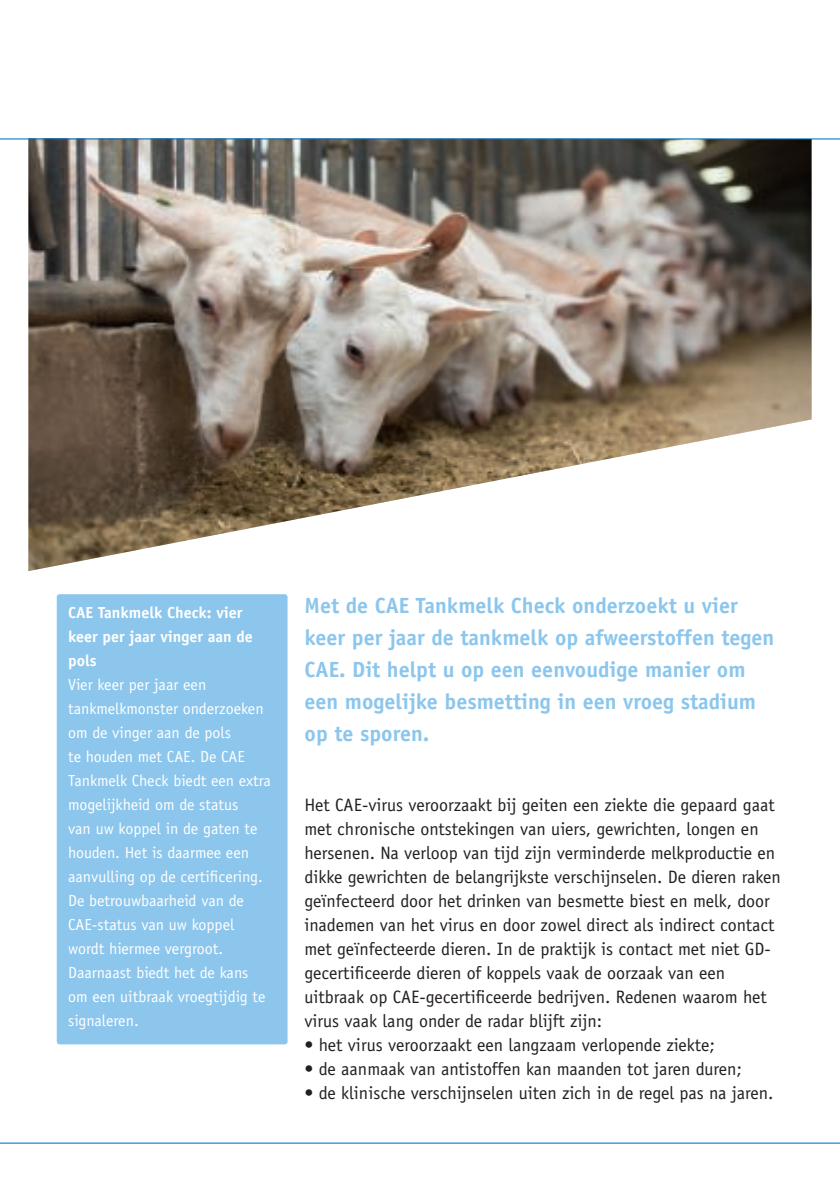
<style>
.page{position:relative;width:840px;height:1191px;background:#fff}
.page>*{position:absolute;margin:0;border:0;box-sizing:border-box;transform-origin:0 0}
.t1{font:700 22px/32px "Officina Sans";color:#8cc6ec}
.t2{font:18px/24px "Officina Sans";color:#231f20}
.t3{font:16px/24px "Officina Sans";color:#fff}
.t4{font:700 16px/24px "Officina Sans";color:#fff}
</style>
<div class="page">
<img style="left:28px;top:139px;width:783px;height:432px">
<hr style="left:0;top:138px;width:839px;height:1px;background:#0071bb">
<hr style="left:0;top:1142px;width:839px;height:1px;background:#0071bb">
<div style="left:57px;top:594px;width:230px;height:450px;background:#8cc6ec;border-radius:3px"></div>
<p class="t4" style="left:68px;top:600px;width:186px">CAE Tankmelk Check: vier keer per jaar vinger aan de pols</p>
<p class="t3" style="left:68px;top:673px;width:204px">Vier keer per jaar een tankmelkmonster onderzoeken om de vinger aan de pols<br>te houden met CAE. De CAE<br>Tankmelk Check biedt een extra mogelijkheid om de status<br>van uw koppel in de gaten te houden. Het is daarmee een aanvulling op de certificering.<br>De betrouwbaarheid van de<br>CAE-status van uw koppel wordt hiermee vergroot.<br>Daarnaast biedt het de kans om een uitbraak vroegtijdig te signaleren.</p>
<p class="t1" style="left:304px;top:589px;width:471px">Met de CAE Tankmelk Check onderzoekt u vier keer per jaar de tankmelk op afweerstoffen tegen CAE. Dit helpt u op een eenvoudige manier om een mogelijke besmetting in een vroeg stadium op te sporen.</p>
<p class="t2" style="left:304px;top:793px;width:477px">Het CAE-virus veroorzaakt bij geiten een ziekte die gepaard gaat met chronische ontstekingen van uiers, gewrichten, longen en hersenen. Na verloop van tijd zijn verminderde melkproductie en dikke gewrichten de belangrijkste verschijnselen. De dieren raken geïnfecteerd door het drinken van besmette biest en melk, door inademen van het virus en door zowel direct als indirect contact met geïnfecteerde dieren. In de praktijk is contact met niet GD&shy;gecertificeerde dieren of koppels vaak de oorzaak van een uitbraak op CAE-gecertificeerde bedrijven. Redenen waarom het virus vaak lang onder de radar blijft zijn:</p>
<p class="t2" style="left:304px;top:1033px;width:411px">• het virus veroorzaakt een langzaam verlopende ziekte;</p>
<p class="t2" style="left:304px;top:1057px;width:438px">• de aanmaak van antistoffen kan maanden tot jaren duren;</p>
<p class="t2" style="left:304px;top:1081px;width:470px">• de klinische verschijnselen uiten zich in de regel pas na jaren.</p>
</div>
